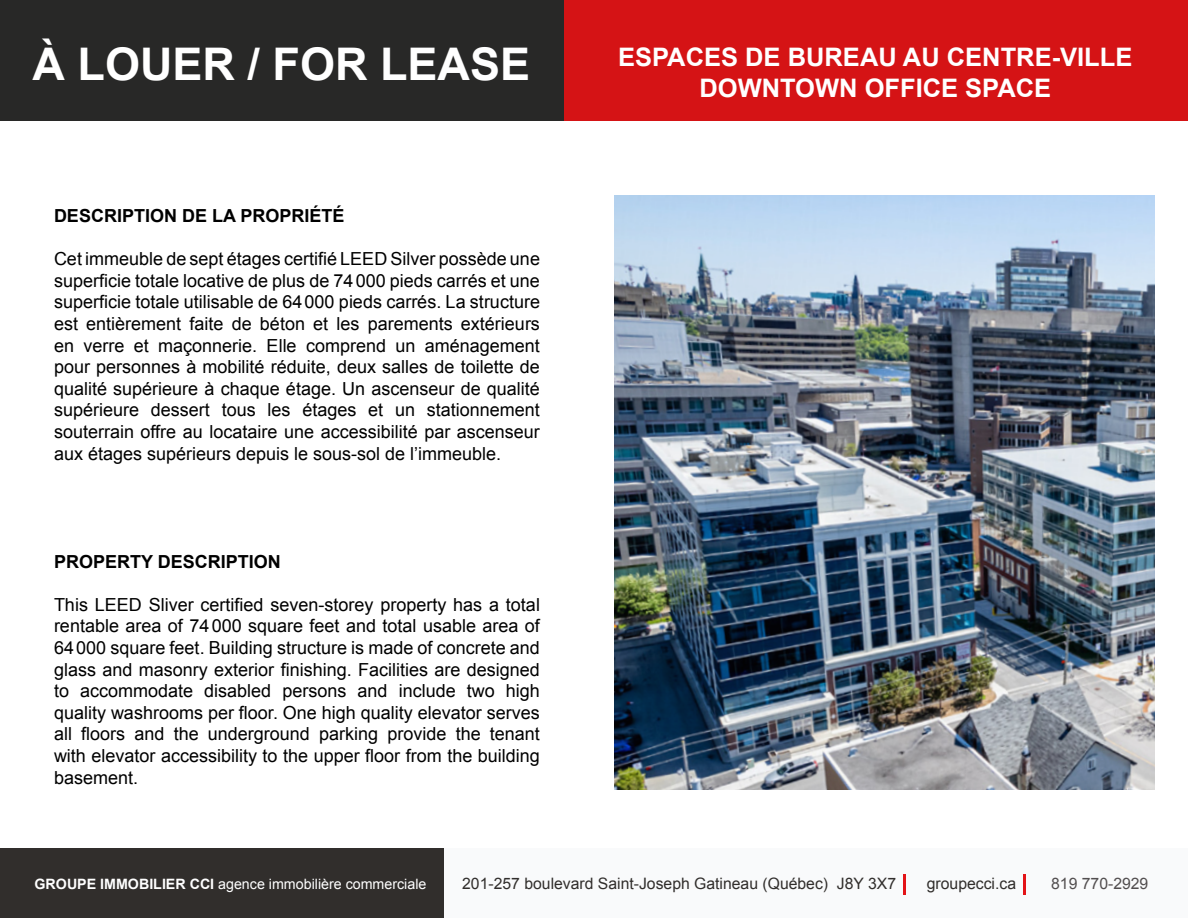
<style>
.page{position:relative;width:1188px;height:918px;background:#fff}
.page>*{position:absolute;margin:0;border:0;box-sizing:border-box;transform-origin:0 0}
.t1{font:700 45px "Arial";color:#fff}
.t2{font:700 25.5px/30.6px "Arial";color:#fff;text-align:center}
.t3{font:18px/21.6px "Arial";color:#000;text-align:justify}
.t4{font:700 18px "Arial";color:#000}
.t5{font:15.75px "Arial";color:#312e2c}
.t6{font:15.75px "Arial";color:#524e4f}
.t7{font:14.25px "Arial";color:#fff}
.s1{font-weight:700}
</style>
<div class="page">
<div style="left:540px;top:0;width:648px;height:121px;background:#d51315"></div>
<div style="left:0;top:0;width:563px;height:121px;background:#282827"></div>
<img style="left:614px;top:196px;width:540px;height:594px">
<div style="left:0;top:849px;width:1188px;height:69px;background:#312e2c"></div>
<div style="left:444px;top:849px;width:744px;height:69px;background:#f9fafb"></div>
<hr style="left:903px;top:874px;width:3px;height:21px;background:#e31317">
<hr style="left:1023px;top:874px;width:2px;height:21px;background:#e31317">
<h1 class="t1" style="left:33px;top:35px;width:499px">À LOUER / FOR LEASE</h1>
<p class="t4" style="left:54px;top:204px;width:292px">DESCRIPTION DE LA PROPRIÉTÉ</p>
<p class="t3" style="left:54px;top:248px;width:488px">Cet immeuble de sept étages certifié LEED Silver possède une superficie totale locative de plus de 74000 pieds carrés et une superficie totale utilisable de 64000 pieds carrés. La structure est entièrement faite de béton et les parements extérieurs en verre et maçonnerie. Elle comprend un aménagement pour personnes à mobilité réduite, deux salles de toilette de qualité supérieure à chaque étage. Un ascenseur de qualité supérieure dessert tous les étages et un stationnement souterrain offre au locataire une accessibilité par ascenseur aux étages supérieurs depuis le sous-sol de l’immeuble.</p>
<p class="t4" style="left:54px;top:549px;width:228px">PROPERTY DESCRIPTION</p>
<p class="t3" style="left:54px;top:594px;width:487px">This LEED Sliver certified seven-storey property has a total rentable area of 74000 square feet and total usable area of 64000 square feet. Building structure is made of concrete and glass and masonry exterior finishing. Facilities are designed to accommodate disabled persons and include two high quality washrooms per floor. One high quality elevator serves all floors and the underground parking provide the tenant with elevator accessibility to the upper floor from the building basement.</p>
<h2 class="t2" style="left:618px;top:43px;width:516px">ESPACES DE BUREAU AU CENTRE-VILLE<br>DOWNTOWN OFFICE SPACE</h2>
<p class="t7" style="left:35px;top:875px;width:393px"><span class="s1">GROUPE IMMOBILIER CCI</span> agence immobilière commerciale</p>
<p class="t5" style="left:462px;top:873px;width:435px">201-257 boulevard Saint-Joseph Gatineau (Québec) J8Y 3X7</p>
<p class="t5" style="left:927px;top:873px;width:91px">groupecci.ca</p>
<p class="t6" style="left:1051px;top:873px;width:99px">819 770-2929</p>
</div>
